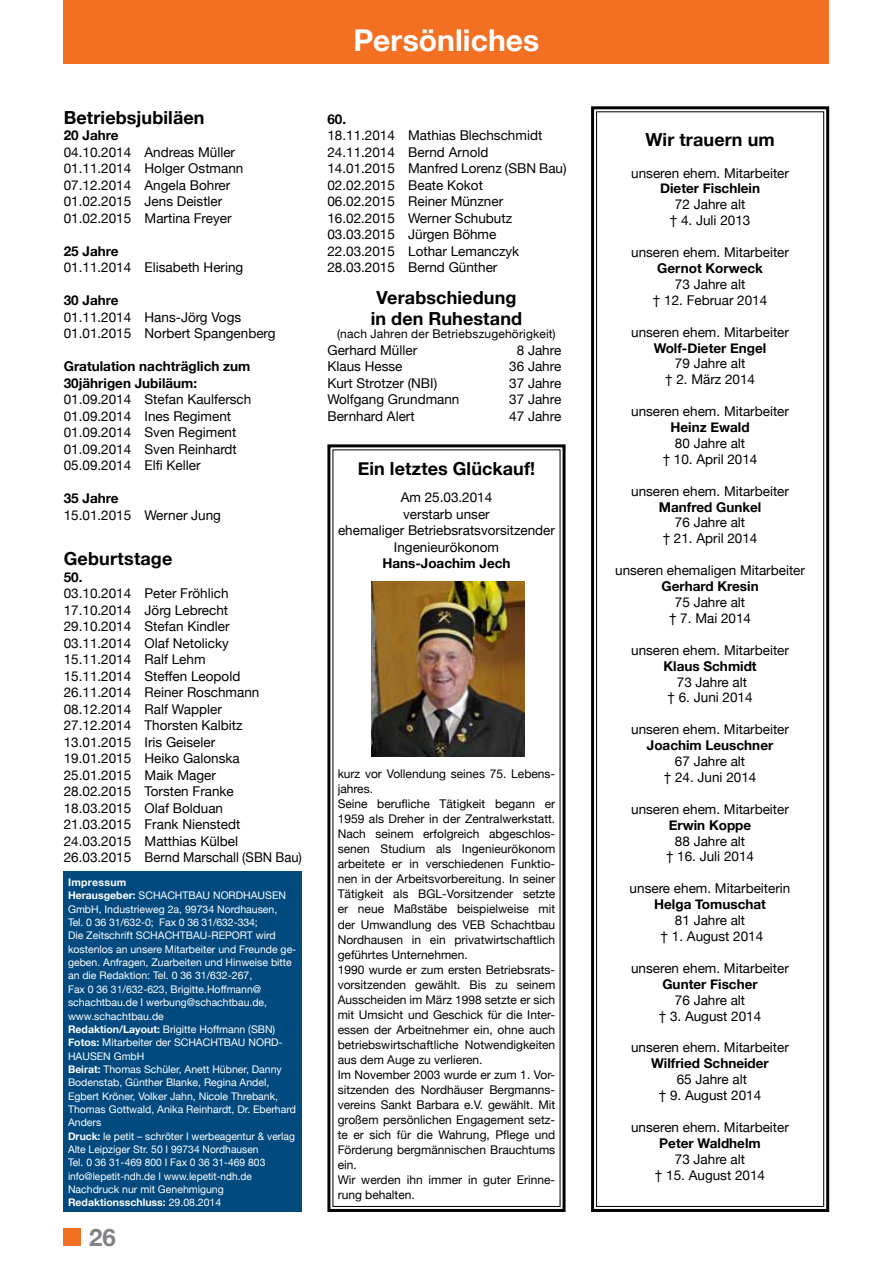
<style>
.page{position:relative;width:893px;height:1263px;background:#fff}
.page>*{position:absolute;margin:0;border:0;box-sizing:border-box;transform-origin:0 0}
.t1{font:700 30px "Helvetica Neue";color:#fff}
.t2{font:700 24px "Helvetica Neue";color:#808285}
.t3{font:700 18px/21px "Helvetica Neue";letter-spacing:.005em;color:#000;text-align:center}
.t4{font:13.5px/16.5px "Helvetica Neue";color:#000;text-align:center}
.t5{font:700 13.5px/16.5px "Helvetica Neue";color:#000}
.t6{font:12px/15px "Helvetica Neue";color:#000}
.t7{font:10.5px/13.4px "Helvetica Neue";color:#fff}
.t8{font:700 10.5px/13.4px "Helvetica Neue";color:#fff}
.s1{font-weight:400}
.s2{font-weight:700}
</style>
<div class="page">
<div style="left:64px;top:0;width:765px;height:64px;background:#f36f21"></div>
<div style="left:64px;top:1229px;width:17px;height:17px;background:#f36f21"></div>
<svg style="left:591px;top:106px;width:239px;height:1106px"></svg>
<div style="left:596px;top:111px;width:228px;height:1096px;border:1px solid #000"></div>
<svg style="left:327px;top:444px;width:239px;height:768px"></svg>
<img style="left:371px;top:581px;width:153px;height:175px">
<div style="left:64px;top:871px;width:238px;height:341px;background:#004a80"></div>
<h3 class="t3" style="left:64px;top:107px;width:142px">Betriebsjubiläen</h3>
<p class="t5" style="left:64px;top:127px;width:56px">20 Jahre</p>
<p class="t4" style="left:64px;top:144px;width:181px;text-align:left">04.10.2014 Andreas Müller<br>01.11.2014 Holger Ostmann<br>07.12.2014 Angela Bohrer<br>01.02.2015 Jens Deistler<br>01.02.2015 Martina Freyer</p>
<p class="t5" style="left:64px;top:242px;width:56px">25 Jahre</p>
<p class="t4" style="left:64px;top:259px;width:181px">01.11.2014 Elisabeth Hering</p>
<p class="t5" style="left:64px;top:292px;width:56px">30 Jahre</p>
<p class="t4" style="left:64px;top:309px;width:213px;text-align:left">01.11.2014 Hans-Jörg Vogs<br>01.01.2015 Norbert Spangenberg</p>
<p class="t5" style="left:64px;top:358px;width:188px">Gratulation nachträglich zum<br>30jährigen Jubiläum:</p>
<p class="t4" style="left:64px;top:391px;width:189px;text-align:left">01.09.2014 Stefan Kaulfersch<br>01.09.2014 I nes Regiment<br>01.09.2014 Sven Regiment<br>01.09.2014 Sven Reinhardt<br>05.09.2014 Elfi Keller</p>
<p class="t5" style="left:64px;top:490px;width:56px">35 Jahre</p>
<p class="t4" style="left:64px;top:507px;width:159px">15.01.2015 Werner Jung</p>
<h3 class="t3" style="left:64px;top:548px;width:110px">Geburtstage</h3>
<p class="t5" style="left:64px;top:568px;width:20px">50.</p>
<p class="t4" style="left:64px;top:585px;width:240px;text-align:left">03.10.2014 Peter Fröhlich<br>17.10.2014 Jörg Lebrecht<br>29.10.2014 Stefan Kindler<br>03.11.2014 Olaf Netolicky<br>15.11.2014 Ralf Lehm<br>15.11.2014 Steffen Leopold<br>26.11.2014 Reiner Roschmann<br>08.12.2014 Ralf Wappler<br>27.12.2014 Thorsten Kalbitz<br>13.01.2015 I ris Geiseler<br>19.01.2015 Heiko Galonska<br>25.01.2015 Maik Mager<br>28.02.2015 Torsten Franke<br>18.03.2015 Olaf Bolduan<br>21.03.2015 Frank Nienstedt<br>24.03.2015 Matthias Külbel<br>26.03.2015 Bernd Marschall (SBN Bau)</p>
<p class="t8" style="left:68px;top:875px;width:115px">Impressum<br>Herausgeber: <span class="s1">SCHACHTB</span></p>
<p class="t7" style="left:68px;top:889px;width:212px;text-indent:183px">AUSEN<br>GmbH , I ndustrieweg 2a, 99734 Nordhausen,<br>Tel. 0 36 31/632-0; Fax 0 36 31/632-334;<br>Die Zeitschrift SCHACHTB</p>
<p class="t7" style="left:196px;top:889px;width:26px">AU NORDH</p>
<p class="t7" style="left:193px;top:929px;width:47px">AU-REPORT</p>
<p class="t7" style="left:68px;top:929px;width:230px;text-indent:188px">wird kostenlos an unsere Mitarbeiter und Freunde ge&shy;geben. Anfragen, Zuarbeiten und H inweise bitte an die Redaktion: Tel. 0 36 31/632-267,<br>Fax 0 36 31/632-623, Brigitte.Hoffmann@ schachtbau.de I werbung@schachtbau.de, www.schachtbau.de<br><span class="s2">Redaktion/Layout:</span> Brigitte H offmann (SBN)<br><span class="s2">Fotos:</span> Mitarbeiter der SCHACHTB</p>
<p class="t7" style="left:231px;top:1036px;width:26px">AU NORD</p>
<p class="t7" style="left:279px;top:1036px;width:6px">-</p>
<p class="t7" style="left:68px;top:1049px;width:229px">HAUSEN GmbH<br><span class="s2">Beirat:</span> Thomas Schüler, Anett H übner, Danny Bodenstab, Günther Blanke, Regina Andel, Egbert Kröner, Volker Jahn, Nicole Threbank, Thomas Gottwald, Anika Reinhardt, Dr. Eberhard Anders<br><span class="s2">Druck:</span> le petit – schröter I werbeagentur &amp; verlag Alte Leipziger Str. 50 I 99734 Nordhausen<br>Tel. 0 36 31-469 800 I Fax 0 36 31-469 803 info@lepetit-ndh.de I www.lepetit-ndh.de Nachdruck nur mit Genehmigung <span class="s2">Redaktionsschluss:</span> 29.08.2014</p>
<h2 class="t2" style="left:89px;top:1222px;width:28px">26</h2>
<h1 class="t1" style="left:354px;top:21px;width:187px">Persönliches</h1>
<p class="t5" style="left:327px;top:110px;width:20px">60.</p>
<p class="t4" style="left:327px;top:127px;width:241px;text-align:left">18.11.2014 Mathias Blechschmidt<br>24.11.2014 Bernd Arnold<br>14.01.2015 Manfred Lorenz (SBN Bau)<br>02.02.2015 Beate Kokot<br>06.02.2015 Reiner Münzner<br>16.02.2015 Werner Schubutz<br>03.03.2015 Jürgen Böhme<br>22.03.2015 Lothar Lemanczyk<br>28.03.2015 Bernd Günther</p>
<h3 class="t3" style="left:371px;top:286px;width:153px">Verabschiedung in den Ruhestand</h3>
<p class="t6" style="left:337px;top:326px;width:220px">(nach Jahren der Betriebszugehörigkeit)</p>
<p class="t4" style="left:327px;top:341px;width:91px">Gerhard Müller</p>
<p class="t4" style="left:517px;top:341px;width:46px">8 Jahre</p>
<p class="t4" style="left:327px;top:358px;width:77px">Klaus H esse</p>
<p class="t4" style="left:509px;top:358px;width:54px">36 Jahre</p>
<p class="t4" style="left:327px;top:374px;width:111px">Kurt Strotzer (NBI)</p>
<p class="t4" style="left:509px;top:374px;width:54px">37 Jahre</p>
<p class="t4" style="left:327px;top:391px;width:134px">Wolfgang Grundmann</p>
<p class="t4" style="left:509px;top:391px;width:54px">37 Jahre</p>
<p class="t4" style="left:327px;top:407px;width:89px">Bernhard Alert</p>
<p class="t4" style="left:509px;top:407px;width:54px">47 Jahre</p>
<h3 class="t3" style="left:358px;top:458px;width:179px">Ein letztes Glückauf!</h3>
<p class="t4" style="left:338px;top:489px;width:218px">Am 25.03.2014<br>verstarb unser<br>ehemaliger Betriebsratsvorsitzender<br>I ngenieurökonom</p>
<p class="t5" style="left:382px;top:555px;width:130px">Hans-Joachim Jech</p>
<p class="t6" style="left:338px;top:766px;width:219px">kurz vor Vollendung seines 75. Lebens&shy;jahres.<br>Seine berufliche Tätigkeit begann er 1959 als Dreher in der Zentralwerkstatt.<br>Nach seinem erfolgreich abgeschlos&shy;senen Studium als I ngenieurökonom arbeitete er in verschiedenen Funktio&shy;nen in der Arbeitsvorbereitung. I n seiner Tätigkeit als BGL-Vorsitzender setzte er neue Maßstäbe beispielweise mit der Umwandlung des VEB Schachtbau Nordhausen in ein privatwirtschaftlich geführtes Unternehmen.<br>1990 wurde er zum ersten Betriebsrats&shy;vorsitzenden gewählt. Bis zu seinem Ausscheiden im März 1998 setzte er sich mit Umsicht und Geschick für die I nter&shy;essen der Arbeitnehmer ein, ohne auch betriebswirtschaftliche Notwendigkeiten aus dem Auge zu verlieren.<br>I m November 2003 wurde er zum 1. Vor&shy;sitzenden des Nordhäuser Bergmanns&shy;vereins Sankt Barbara e.V. gewählt. Mit großem persönlichen Engagement setz&shy;te er sich für die Wahrung, Pflege und Förderung bergmännischen Brauchtums ein.<br>Wir werden ihn immer in guter Erinne&shy;rung behalten.</p>
<h3 class="t3" style="left:645px;top:128px;width:131px">Wir trauern um</h3>
<p class="t4" style="left:631px;top:164px;width:159px">unseren ehem. Mitarbeiter</p>
<p class="t5" style="left:660px;top:180px;width:101px">Dieter Fischlein</p>
<p class="t4" style="left:670px;top:196px;width:82px;line-height:15.9px">72 Jahre alt † 4. Juli 2013</p>
<p class="t4" style="left:631px;top:244px;width:159px">unseren ehem. Mitarbeiter</p>
<p class="t5" style="left:657px;top:260px;width:107px">Gernot Korweck</p>
<p class="t4" style="left:653px;top:276px;width:116px;line-height:15.9px">73 Jahre alt<br>† 12. Februar 2014</p>
<p class="t4" style="left:631px;top:323px;width:159px">unseren ehem. Mitarbeiter</p>
<p class="t5" style="left:654px;top:339px;width:114px">Wolf-Dieter Engel</p>
<p class="t4" style="left:665px;top:355px;width:92px;line-height:15.9px">79 Jahre alt<br>† 2. März 2014</p>
<p class="t4" style="left:631px;top:403px;width:159px">unseren ehem. Mitarbeiter</p>
<p class="t5" style="left:670px;top:419px;width:81px">Heinz Ewald</p>
<p class="t4" style="left:663px;top:435px;width:96px;line-height:15.9px">80 Jahre alt<br>† 10. April 2014</p>
<p class="t4" style="left:631px;top:482px;width:159px">unseren ehem. Mitarbeiter</p>
<p class="t5" style="left:659px;top:498px;width:104px">Manfred Gunkel</p>
<p class="t4" style="left:663px;top:514px;width:96px;line-height:15.9px">76 Jahre alt<br>† 21. April 2014</p>
<p class="t4" style="left:615px;top:562px;width:191px">unseren ehemaligen Mitarbeiter</p>
<p class="t5" style="left:661px;top:578px;width:99px">Gerhard Kresin</p>
<p class="t4" style="left:669px;top:594px;width:84px;line-height:15.9px">75 Jahre alt<br>† 7. Mai 2014</p>
<p class="t4" style="left:631px;top:641px;width:159px">unseren ehem. Mitarbeiter</p>
<p class="t5" style="left:663px;top:657px;width:95px">Klaus Schmidt</p>
<p class="t4" style="left:667px;top:674px;width:87px;line-height:15.9px">73 Jahre alt<br>† 6. Juni 2014</p>
<p class="t4" style="left:631px;top:721px;width:159px">unseren ehem. Mitarbeiter</p>
<p class="t5" style="left:647px;top:737px;width:128px">Joachim Leuschner</p>
<p class="t4" style="left:664px;top:753px;width:94px;line-height:15.9px">67 Jahre alt<br>† 24. Juni 2014</p>
<p class="t4" style="left:631px;top:800px;width:159px">unseren ehem. Mitarbeiter</p>
<p class="t5" style="left:669px;top:816px;width:84px">Erwin Koppe</p>
<p class="t4" style="left:666px;top:833px;width:90px;line-height:15.9px">88 Jahre alt<br>† 16. Juli 2014</p>
<p class="t4" style="left:630px;top:880px;width:162px">unsere ehem. Mitarbeiterin</p>
<p class="t5" style="left:654px;top:896px;width:113px">Helga Tomuschat</p>
<p class="t4" style="left:661px;top:912px;width:104px;line-height:15.9px">81 Jahre alt<br>† 1. August 2014</p>
<p class="t4" style="left:631px;top:959px;width:159px">unseren ehem. Mitarbeiter</p>
<p class="t5" style="left:662px;top:975px;width:97px">Gunter Fischer</p>
<p class="t4" style="left:659px;top:992px;width:104px;line-height:15.9px">76 Jahre alt<br>† 3. August 2014</p>
<p class="t4" style="left:631px;top:1039px;width:159px">unseren ehem. Mitarbeiter</p>
<p class="t5" style="left:651px;top:1055px;width:119px">Wilfried Schneider</p>
<p class="t4" style="left:659px;top:1071px;width:104px;line-height:15.9px">65 Jahre alt<br>† 9. August 2014</p>
<p class="t4" style="left:631px;top:1118px;width:159px">unseren ehem. Mitarbeiter</p>
<p class="t5" style="left:659px;top:1134px;width:103px">Peter Waldhelm</p>
<p class="t4" style="left:655px;top:1151px;width:112px;line-height:15.9px">73 Jahre alt<br>† 15. August 2014</p>
</div>
